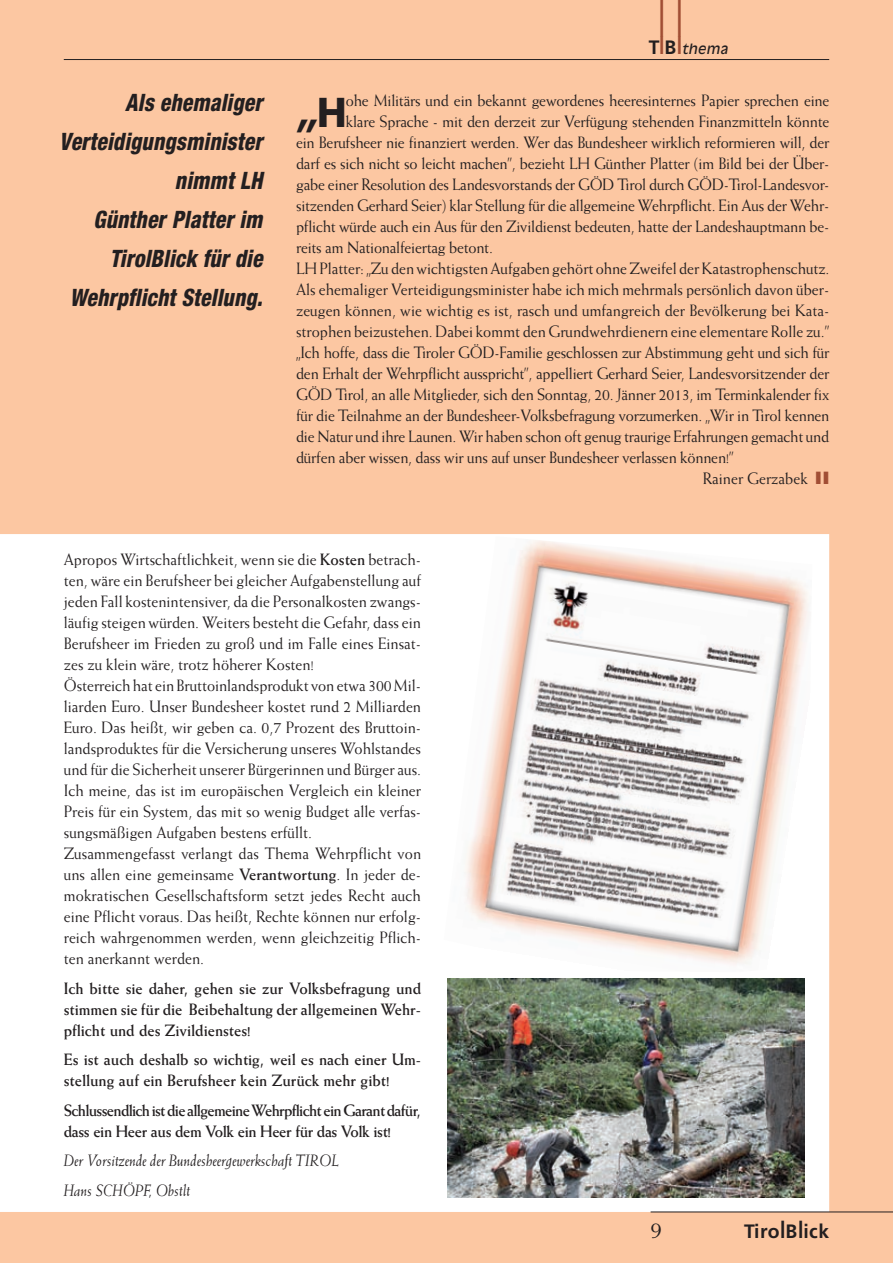
<style>
.page{position:relative;width:893px;height:1263px;background:#fcc7a2}
.page>*{position:absolute;margin:0;border:0;box-sizing:border-box;transform-origin:0 0}
.t1{font:700 55.65px "Frutiger";color:#a14e34;scale:.35 1}
.t2{font:700 38.7px "Futura";color:#231f20;scale:.95 1}
.t3{font:italic 800 condensed 24px/39px "Helvetica Neue";letter-spacing:.01em;color:#231f20;text-align:right;scale:.9 1}
.t4{font:24px "Weiss";color:#231f20;scale:.95 1}
.t5{font:700 19.35px "Frutiger";letter-spacing:.03em;color:#231f20}
.t6{font:16.5px/21px "Weiss";letter-spacing:-.005em;color:#231f20;scale:.95 1}
.t7{font:700 16.5px/21px "Weiss";color:#231f20;text-align:justify;scale:.95 1}
.t8{font:700 16.5px/21px "Weiss";letter-spacing:-.04em;color:#231f20;scale:.95 1}
.t9{font:italic 16.5px/29.5px "Weiss";color:#231f20;scale:.95 1}
.t10{font:italic 13.5px "Antique Olive";letter-spacing:.03em;color:#231f20}
.s1{font-family:"Frutiger";font-weight:700;font-style:normal;font-size:19.35px}
.s2{font-family:"Frutiger";font-weight:700;font-style:normal;font-size:23.1px;color:#a14e34}
.s3{font-family:"Antique Olive Nord";color:#a14e34}
.s4{font-weight:700}
.s5{font-size:23.1px}
</style>
<div class="page">
<div style="left:0;top:534px;width:829px;height:678px;background:#fff"></div>
<hr style="left:651px;top:1211px;width:242px;height:1px;background:#231f20">
<hr style="left:64px;top:59px;width:765px;height:1px;background:#231f20">
<img style="left:444px;top:536px;width:368px;height:436px">
<img style="left:447px;top:978px;width:357px;height:219px">
<h3 class="t3" style="left:59px;top:85px;width:227px">Als ehemaliger<br>Verteidigungsminister nimmt LH<br>Günther Platter im<br>TirolBlick für die<br>Wehrpflicht Stellung.</h3>
<h1 class="t1" style="left:659px;top:-5px;width:68px">l l</h1>
<p class="t10" style="left:649px;top:43px;width:81px"><span class="s1">T</span><span class="s2">l</span><span class="s1">B</span><span class="s2">l</span>thema</p>
<h2 class="t2" style="left:296px;top:95px;width:55px">„H</h2>
<p class="t6" style="left:346px;top:91px;width:511px">ohe Militärs und ein bekannt gewordenes heeresinternes Papier sprechen eine</p>
<p class="t6" style="left:346px;top:112px;width:510px">klare Sprache - mit den derzeit zur Verfügung stehenden Finanzmitteln könnte</p>
<p class="t6" style="left:296px;top:133px;width:563px">ein Berufsheer nie finanziert werden. Wer das Bundesheer wirklich reformieren will, der</p>
<p class="t6" style="left:296px;top:154px;width:563px">darf es sich nicht so leicht machen”, bezieht LH Günther Platter (im Bild bei der Über-</p>
<p class="t6" style="left:296px;top:175px;width:563px">gabe einer Resolution des Landesvorstands der GÖD Tirol durch GÖD-Tirol-Landesvor-</p>
<p class="t6" style="left:296px;top:196px;width:563px">sitzenden Gerhard Seier) klar Stellung für die allgemeine Wehrpflicht. Ein Aus der Wehr-</p>
<p class="t6" style="left:296px;top:217px;width:563px">pflicht würde auch ein Aus für den Zivildienst bedeuten, hatte der Landeshauptmann be-</p>
<p class="t6" style="left:296px;top:238px;width:209px">reits am Nationalfeiertag betont.</p>
<p class="t6" style="left:296px;top:259px;width:563px">LH Platter: „Zu den wichtigsten Aufgaben gehört ohne Zweifel der Katastrophenschutz.</p>
<p class="t6" style="left:296px;top:280px;width:563px">Als ehemaliger Verteidigungsminister habe ich mich mehrmals persönlich davon über-</p>
<p class="t6" style="left:296px;top:301px;width:563px">zeugen können, wie wichtig es ist, rasch und umfangreich der Bevölkerung bei Kata-</p>
<p class="t6" style="left:296px;top:322px;width:563px">strophen beizustehen. Dabei kommt den Grundwehrdienern eine elementare Rolle zu.”</p>
<p class="t6" style="left:296px;top:343px;width:563px">„Ich hoffe, dass die Tiroler GÖD-Familie geschlossen zur Abstimmung geht und sich für</p>
<p class="t6" style="left:296px;top:364px;width:563px">den Erhalt der Wehrpflicht ausspricht”, appelliert Gerhard Seier, Landesvorsitzender der</p>
<p class="t6" style="left:296px;top:385px;width:563px">GÖD Tirol, an alle Mitglieder, sich den Sonntag, 20. Jänner 2013, im Terminkalender fix</p>
<p class="t6" style="left:296px;top:406px;width:563px">für die Teilnahme an der Bundesheer-Volksbefragung vorzumerken. „Wir in Tirol kennen</p>
<p class="t6" style="left:296px;top:427px;width:563px">die Natur und ihre Launen. Wir haben schon oft genug traurige Erfahrungen gemacht und</p>
<p class="t6" style="left:296px;top:448px;width:462px">dürfen aber wissen, dass wir uns auf unser Bundesheer verlassen können!”</p>
<p class="t6" style="left:703px;top:469px;width:134px">Rainer Gerzabek <span class="s3">ll</span></p>
<p class="t6" style="left:64px;top:550px;width:378px">Apropos Wirtschaftlichkeit, wenn sie die <span class="s4">Kosten</span> betrach&shy;ten, wäre ein Berufsheer bei gleicher Aufgabenstellung auf jeden Fall kostenintensiver, da die Personalkosten zwangs&shy;läufig steigen würden. Weiters besteht die Gefahr, dass ein Berufsheer im Frieden zu groß und im Falle eines Einsat&shy;zes zu klein wäre, trotz höherer Kosten!<br>Österreich hat ein Bruttoinlandsprodukt von etwa 300 Mil&shy;liarden Euro. Unser Bundesheer kostet rund 2 Milliarden Euro. Das heißt, wir geben ca. 0,7 Prozent des Bruttoin&shy;landsproduktes für die Versicherung unseres Wohlstandes und für die Sicherheit unserer Bürgerinnen und Bürger aus.<br>Ich meine, das ist im europäischen Vergleich ein kleiner Preis für ein System, das mit so wenig Budget alle verfas&shy;sungsmäßigen Aufgaben bestens erfüllt.<br>Zusammengefasst verlangt das Thema Wehrpflicht von uns allen eine gemeinsame <span class="s4">Verantwortung</span>. In jeder de&shy;mokratischen Gesellschaftsform setzt jedes Recht auch eine Pflicht voraus. Das heißt, Rechte können nur erfolg&shy;reich wahrgenommen werden, wenn gleichzeitig Pflich&shy;ten anerkannt werden.</p>
<p class="t7" style="left:64px;top:979px;width:378px">Ich bitte sie daher, gehen sie zur Volksbefragung und stimmen sie für die Beibehaltung der allgemeinen Wehr&shy;pflicht und des Zivildienstes!</p>
<p class="t7" style="left:64px;top:1050px;width:378px">Es ist auch deshalb so wichtig, weil es nach einer Um&shy;stellung auf ein Berufsheer kein Zurück mehr gibt!</p>
<p class="t8" style="left:64px;top:1101px;width:378px">Schlussendlich ist die allgemeine Wehrpflicht ein Garant dafür, dass ein Heer aus dem Volk ein Heer für das Volk ist!</p>
<p class="t9" style="left:64px;top:1147px;width:291px">Der Vorsitzende der Bundesheergewerkschaft TIROL<br>Hans SCHÖPF, Obstlt</p>
<h3 class="t4" style="left:651px;top:1221px;width:14px">9</h3>
<p class="t5" style="left:744px;top:1223px;width:87px">Tiro<span class="s5">l</span>B<span class="s5">l</span>ick</p>
</div>
